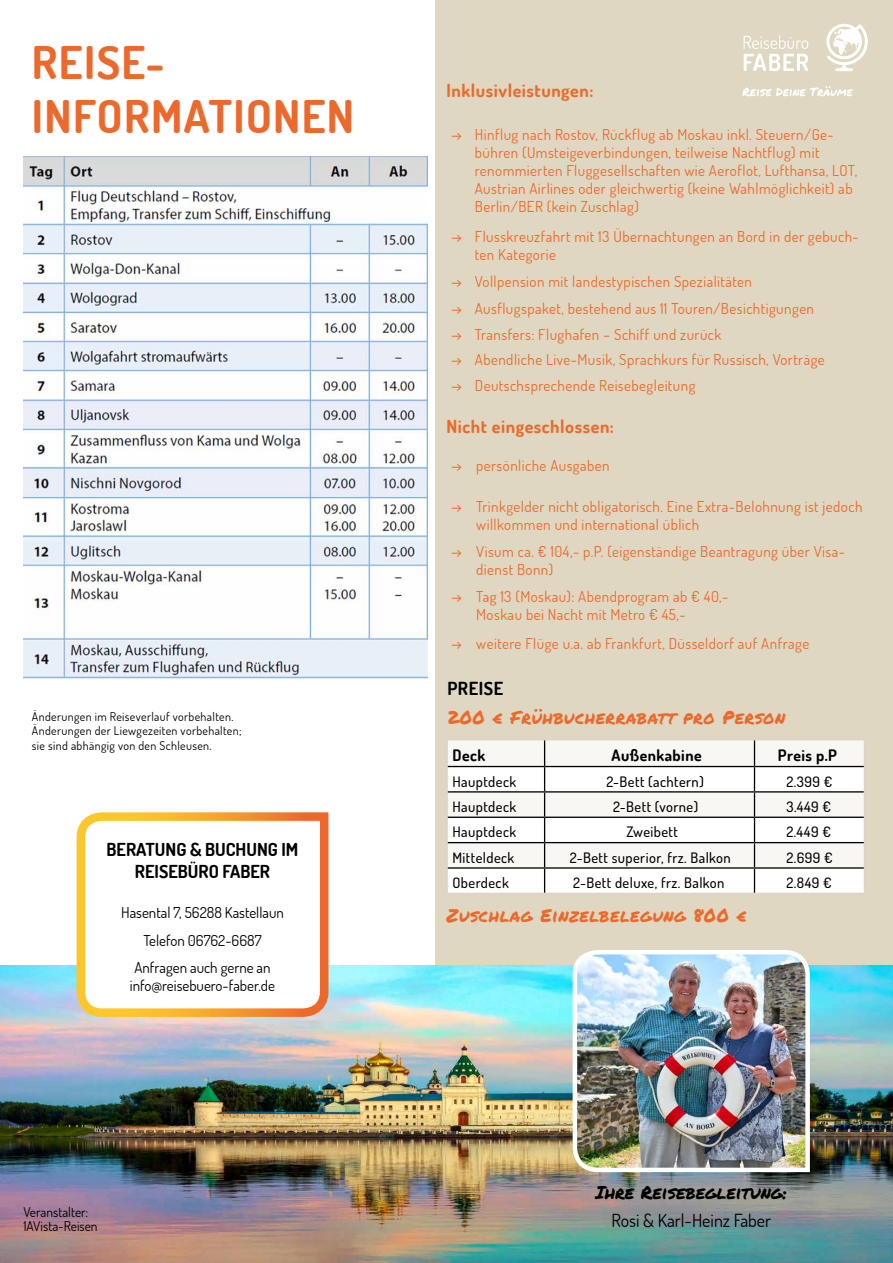
<style>
.page{position:relative;width:893px;height:1263px;background:#fff}
.page>*{position:absolute;margin:0;border:0;box-sizing:border-box;transform-origin:0 0}
.t1{font:700 45px/54px "Dosis";letter-spacing:.03em;color:#ec692b}
.t2{font:18px "Permanent Marker";letter-spacing:.03em;color:#ec692b}
.t3{font:700 18px "Dosis";letter-spacing:.03em;color:#ec692b}
.t4{font:18px "Permanent Marker";color:#000}
.t5{font:18px "Dosis";color:#000}
.t6{font:700 18px "Dosis";letter-spacing:.03em;color:#000}
.t7{font:700 17.85px/22.4px "Dosis";color:#000;text-align:center}
.t8{font:700 15.75px "Dosis";letter-spacing:.03em;color:#000}
.t9{font:15px/18px "Dosis";letter-spacing:.03em;color:#ec692b}
.t10{font:15px/27.5px "Dosis";color:#000;text-align:center}
.t11{font:500 14.4px "Dosis";letter-spacing:.03em;color:#000}
.t12{font:13.5px/13.5px "Dosis";color:#000}
.t13{font:12px/14.4px "Dosis";letter-spacing:.03em;color:#000}
</style>
<div class="page">
<div style="left:436px;top:0;width:457px;height:979px;background:#dfd7c1"></div>
<img style="left:0;top:965px;width:893px;height:298px">
<svg style="left:72px;top:812px;width:261px;height:209px"></svg>
<svg style="left:744px;top:35px;width:64px;height:36px"></svg>
<svg style="left:742px;top:86px;width:111px;height:11px"></svg>
<svg style="left:826px;top:24px;width:42px;height:47px"></svg>
<img style="left:23px;top:157px;width:404px;height:522px">
<svg style="left:448px;top:740px;width:416px;height:26px;background:#f5f4f1"></svg>
<svg style="left:448px;top:767px;width:416px;height:126px;background:#f8f7f6"></svg>
<hr style="left:446px;top:739px;width:99px;height:1px;background:#dbd5c7">
<hr style="left:446px;top:740px;width:2px;height:26px;background:#dbd5c7">
<hr style="left:545px;top:739px;width:209px;height:1px;background:#dbd5c7">
<hr style="left:754px;top:739px;width:111px;height:1px;background:#dbd5c7">
<hr style="left:446px;top:766px;width:2px;height:26px;background:#dbd5c7">
<hr style="left:446px;top:792px;width:2px;height:25px;background:#dbd5c7">
<hr style="left:446px;top:817px;width:2px;height:26px;background:#dbd5c7">
<hr style="left:446px;top:843px;width:2px;height:25px;background:#dbd5c7">
<hr style="left:446px;top:868px;width:2px;height:25px;background:#dbd5c7">
<hr style="left:446px;top:893px;width:99px;height:1px;background:#dbd5c7">
<hr style="left:545px;top:893px;width:209px;height:1px;background:#dbd5c7">
<hr style="left:754px;top:893px;width:111px;height:1px;background:#dbd5c7">
<hr style="left:448px;top:766px;width:97px;height:1px;background:#000">
<hr style="left:545px;top:766px;width:209px;height:1px;background:#000">
<hr style="left:754px;top:766px;width:110px;height:1px;background:#000">
<hr style="left:448px;top:791px;width:97px;height:1px;background:#000">
<hr style="left:545px;top:791px;width:209px;height:1px;background:#000">
<hr style="left:754px;top:791px;width:110px;height:1px;background:#000">
<hr style="left:448px;top:817px;width:97px;height:1px;background:#000">
<hr style="left:545px;top:817px;width:209px;height:1px;background:#000">
<hr style="left:754px;top:817px;width:110px;height:1px;background:#000">
<hr style="left:448px;top:842px;width:97px;height:1px;background:#000">
<hr style="left:545px;top:842px;width:209px;height:1px;background:#000">
<hr style="left:754px;top:842px;width:110px;height:1px;background:#000">
<hr style="left:448px;top:867px;width:97px;height:2px;background:#000">
<hr style="left:545px;top:867px;width:209px;height:2px;background:#000">
<svg style="left:544px;top:740px;width:1px;height:153px"></svg>
<hr style="left:754px;top:867px;width:110px;height:2px;background:#000">
<svg style="left:754px;top:740px;width:1px;height:153px"></svg>
<img style="left:570px;top:950px;width:242px;height:224px">
<h1 class="t1" style="left:32px;top:34px;width:324px">REISE-<br>INFORMATIONEN</h1>
<p class="t13" style="left:32px;top:709px;width:211px">Änderungen im Reiseverlauf vorbehalten.<br>Änderungen der Liewgezeiten vorbehalten; sie sind abhängig von den Schleusen.</p>
<p class="t7" style="left:107px;top:837px;width:193px">BERATUNG &amp; BUCHUNG IM<br>REISEBÜRO FABER</p>
<p class="t10" style="left:121px;top:899px;width:164px">Hasental 7, 56288 Kastellaun<br>Telefon 06762-6687<br>Anfragen auch gerne an</p>
<p class="t10" style="left:130px;top:972px;width:147px">info@reisebuero-faber.de</p>
<p class="t12" style="left:23px;top:1205px;width:76px">Veranstalter:<br>1AVista-Reisen</p>
<p class="t3" style="left:446px;top:78px;width:149px">Inklusivleistungen:</p>
<p class="t9" style="left:475px;top:125px;width:384px;text-indent:-24px">→ Hinflug nach Rostov, Rückflug ab Moskau inkl. Steuern/Ge&shy;bühren (Umsteigeverbindungen, teilweise Nachtflug) mit renommierten Fluggesellschaften wie Aeroflot, Lufthansa, LOT, Austrian Airlines oder gleichwertig (keine Wahlmöglichkeit) ab Berlin/BER (kein Zuschlag)</p>
<p class="t9" style="left:475px;top:227px;width:385px;text-indent:-24px">→ Flusskreuzfahrt mit 13 Übernachtungen an Bord in der gebuch&shy;ten Kategorie</p>
<p class="t9" style="left:451px;top:272px;width:303px">→ Vollpension mit landestypischen Spezialitäten</p>
<p class="t9" style="left:451px;top:299px;width:365px">→ Ausflugspaket, bestehend aus 11 Touren/Besichtigungen</p>
<p class="t9" style="left:451px;top:325px;width:272px">→ Transfers: Flughafen – Schiff und zurück</p>
<p class="t9" style="left:451px;top:350px;width:376px">→ Abendliche Live-Musik, Sprachkurs für Russisch, Vorträge</p>
<p class="t9" style="left:451px;top:376px;width:246px">→ Deutschsprechende Reisebegleitung</p>
<p class="t3" style="left:446px;top:414px;width:169px">Nicht eingeschlossen:</p>
<p class="t9" style="left:451px;top:456px;width:160px">→ persönliche Ausgaben</p>
<p class="t9" style="left:476px;top:497px;width:388px;text-indent:-26px">→ Trinkgelder nicht obligatorisch. Eine Extra-Belohnung ist jedoch willkommen und international üblich</p>
<p class="t9" style="left:476px;top:542px;width:370px;text-indent:-26px">→ Visum ca. € 104,- p.P. (eigenständige Beantragung über Visa&shy;dienst Bonn)</p>
<p class="t9" style="left:476px;top:587px;width:254px;text-indent:-26px">→ Tag 13 (Moskau): Abendprogram ab € 40,-<br>Moskau bei Nacht mit Metro € 45,-</p>
<p class="t9" style="left:451px;top:634px;width:360px">→ weitere Flüge u.a. ab Frankfurt, Düsseldorf auf Anfrage</p>
<p class="t6" style="left:447px;top:676px;width:57px">PREISE</p>
<p class="t2" style="left:447px;top:704px;width:339px">200 € Frühbucherrabatt pro Person</p>
<p class="t8" style="left:452px;top:745px;width:34px">Deck</p>
<p class="t8" style="left:611px;top:745px;width:92px">Außenkabine</p>
<p class="t8" style="left:778px;top:745px;width:61px">Preis p.P</p>
<p class="t11" style="left:452px;top:772px;width:65px">Hauptdeck</p>
<p class="t11" style="left:606px;top:772px;width:99px">2-Bett (achtern)</p>
<p class="t11" style="left:786px;top:772px;width:47px">2.399 €</p>
<p class="t11" style="left:452px;top:797px;width:65px">Hauptdeck</p>
<p class="t11" style="left:613px;top:797px;width:87px">2-Bett (vorne)</p>
<p class="t11" style="left:786px;top:797px;width:46px">3.449 €</p>
<p class="t11" style="left:452px;top:823px;width:65px">Hauptdeck</p>
<p class="t11" style="left:626px;top:823px;width:53px">Zweibett</p>
<p class="t11" style="left:786px;top:823px;width:46px">2.449 €</p>
<p class="t11" style="left:452px;top:848px;width:63px">Mitteldeck</p>
<p class="t11" style="left:570px;top:848px;width:163px">2-Bett superior, frz. Balkon</p>
<p class="t11" style="left:786px;top:848px;width:48px">2.699 €</p>
<p class="t11" style="left:452px;top:873px;width:58px">Oberdeck</p>
<p class="t11" style="left:573px;top:873px;width:153px">2-Bett deluxe, frz. Balkon</p>
<p class="t11" style="left:786px;top:873px;width:47px">2.849 €</p>
<p class="t2" style="left:446px;top:902px;width:302px">Zuschlag Einzelbelegung 800 €</p>
<p class="t4" style="left:595px;top:1179px;width:193px">Ihre Reisebegleitung:</p>
<p class="t5" style="left:611px;top:1209px;width:161px">Rosi &amp; Karl-Heinz Faber</p>
</div>
